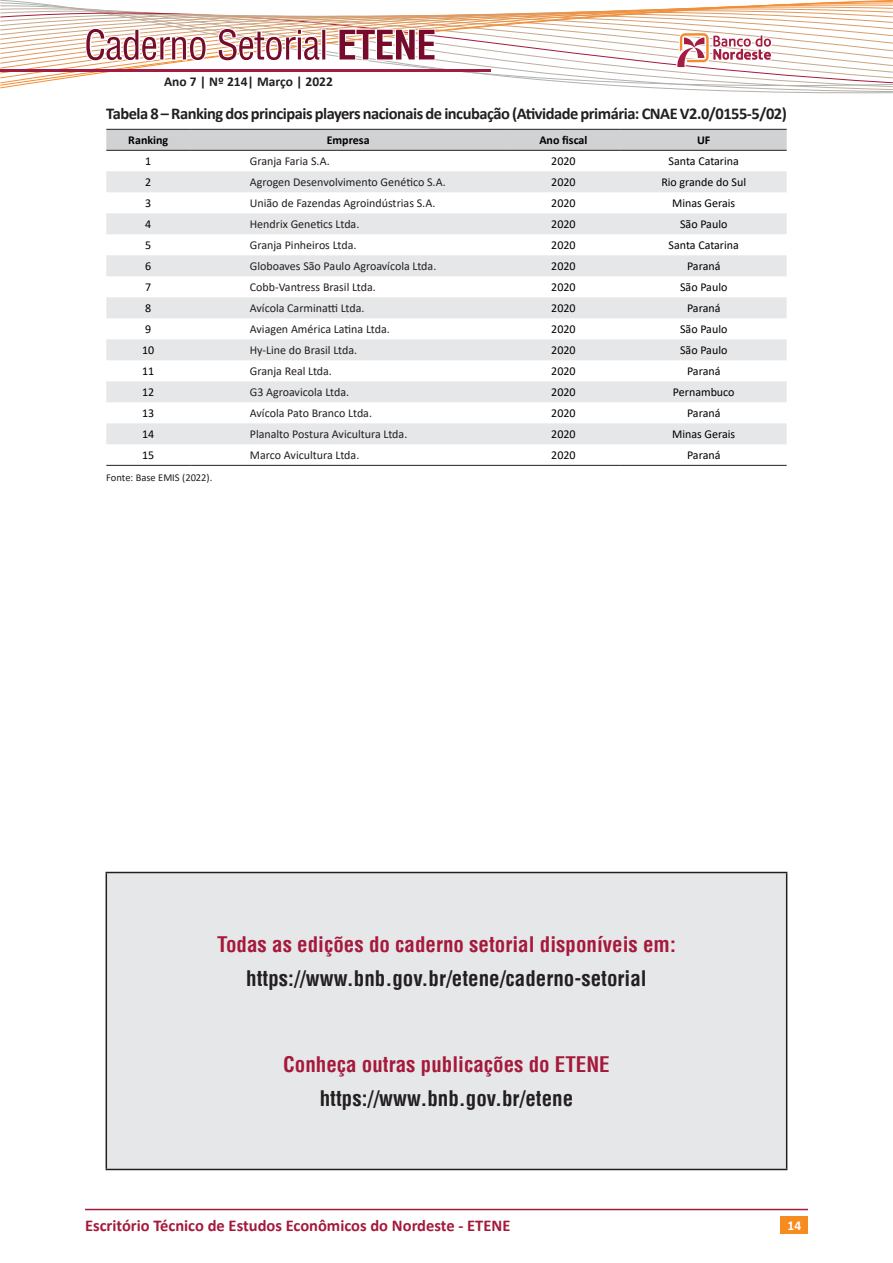
<style>
.page{position:relative;width:893px;height:1263px;background:#fff}
.page>*{position:absolute;margin:0;border:0;box-sizing:border-box;transform-origin:0 0}
.CS_Titulo_2{font:700 condensed 21px "Helvetica";color:#a5193b}
.Corpo{font:700 condensed 21px "Helvetica";color:#231f20}
.CS_Tit_fig_grar{font:700 16.5px "Calibri";letter-spacing:-.03em;color:#231f20}
.t1{font:700 16.5px "Calibri";color:#a5193b}
.t2{font:700 13.5px "Calibri";color:#231f20}
.t3{font:700 13.5px "Calibri";color:#fff}
.t4{font:12px "Calibri";color:#231f20}
.t5{font:12px "Calibri";color:#000}
.t6{font:700 12px "Calibri";color:#000}
.CS_Fonte{font:10.5px "Calibri";color:#231f20}
</style>
<div class="page">
<div style="left:781px;top:1216px;width:27px;height:17px;background:#f68b1f"></div>
<hr style="left:85px;top:1209px;width:723px;height:1px;background:#a5193b">
<svg style="left:0;top:0;width:893px;height:150px"></svg>
<svg style="left:106px;top:171px;width:681px;height:273px;fill:#e6e7e9"></svg>
<hr style="left:106px;top:129px;width:84px;height:1px;background:#231f20">
<hr style="left:190px;top:129px;width:316px;height:1px;background:#231f20">
<hr style="left:506px;top:129px;width:115px;height:1px;background:#231f20">
<hr style="left:621px;top:129px;width:166px;height:1px;background:#231f20">
<hr style="left:106px;top:150px;width:84px;height:1px;background:#231f20">
<hr style="left:190px;top:150px;width:316px;height:1px;background:#231f20">
<hr style="left:506px;top:150px;width:115px;height:1px;background:#231f20">
<hr style="left:621px;top:150px;width:166px;height:1px;background:#231f20">
<hr style="left:106px;top:465px;width:84px;height:1px;background:#231f20">
<hr style="left:190px;top:465px;width:316px;height:1px;background:#231f20">
<hr style="left:506px;top:465px;width:115px;height:1px;background:#231f20">
<hr style="left:621px;top:465px;width:166px;height:1px;background:#231f20">
<div style="left:106px;top:872px;width:681px;height:297px;background:#e6e7e9"></div>
<hr style="left:106px;top:872px;width:681px;height:1px;background:#231f20">
<hr style="left:106px;top:873px;width:1px;height:296px;background:#231f20">
<hr style="left:786px;top:873px;width:1px;height:296px;background:#231f20">
<hr style="left:106px;top:1169px;width:681px;height:1px;background:#231f20">
<p class="t2" style="left:164px;top:72px;width:170px">Ano 7 | Nº 214| Março | 2022</p>
<p class="CS_Tit_fig_grar" style="left:106px;top:102px;width:682px">Tabela 8 – Ranking dos principais players nacionais de incubação (Atividade primária: CNAE V2.0/0155-5/02)</p>
<p class="t6" style="left:128px;top:132px;width:41px">Ranking</p>
<p class="t6" style="left:327px;top:132px;width:44px">Empresa</p>
<p class="t6" style="left:539px;top:132px;width:50px">Ano fiscal</p>
<p class="t6" style="left:697px;top:132px;width:15px">UF</p>
<p class="t5" style="left:145px;top:153px;width:8px">1</p>
<p class="t4" style="left:250px;top:153px;width:81px">Granja Faria S.A.</p>
<p class="t5" style="left:551px;top:153px;width:26px">2020</p>
<p class="t5" style="left:668px;top:153px;width:72px">Santa Catarina</p>
<p class="t5" style="left:145px;top:174px;width:8px">2</p>
<p class="t4" style="left:250px;top:174px;width:197px">Agrogen Desenvolvimento Genético S.A.</p>
<p class="t5" style="left:551px;top:174px;width:26px">2020</p>
<p class="t5" style="left:661px;top:174px;width:86px">Rio grande do Sul</p>
<p class="t5" style="left:145px;top:195px;width:8px">3</p>
<p class="t4" style="left:250px;top:195px;width:187px">União de Fazendas Agroindústrias S.A.</p>
<p class="t5" style="left:551px;top:195px;width:26px">2020</p>
<p class="t5" style="left:672px;top:195px;width:65px">Minas Gerais</p>
<p class="t5" style="left:145px;top:216px;width:8px">4</p>
<p class="t4" style="left:250px;top:216px;width:111px">Hendrix Genetics Ltda.</p>
<p class="t5" style="left:551px;top:216px;width:26px">2020</p>
<p class="t5" style="left:680px;top:216px;width:49px">São Paulo</p>
<p class="t5" style="left:145px;top:237px;width:8px">5</p>
<p class="t4" style="left:250px;top:237px;width:108px">Granja Pinheiros Ltda.</p>
<p class="t5" style="left:551px;top:237px;width:26px">2020</p>
<p class="t5" style="left:668px;top:237px;width:72px">Santa Catarina</p>
<p class="t5" style="left:145px;top:258px;width:8px">6</p>
<p class="t4" style="left:250px;top:258px;width:188px">Globoaves São Paulo Agroavícola Ltda.</p>
<p class="t5" style="left:551px;top:258px;width:26px">2020</p>
<p class="t5" style="left:687px;top:258px;width:35px">Paraná</p>
<p class="t5" style="left:145px;top:279px;width:8px">7</p>
<p class="t4" style="left:250px;top:279px;width:128px">Cobb-Vantress Brasil Ltda.</p>
<p class="t5" style="left:551px;top:279px;width:26px">2020</p>
<p class="t5" style="left:680px;top:279px;width:49px">São Paulo</p>
<p class="t5" style="left:145px;top:300px;width:8px">8</p>
<p class="t4" style="left:250px;top:300px;width:116px">Avícola Carminatti Ltda.</p>
<p class="t5" style="left:551px;top:300px;width:26px">2020</p>
<p class="t5" style="left:687px;top:300px;width:35px">Paraná</p>
<p class="t5" style="left:145px;top:321px;width:8px">9</p>
<p class="t4" style="left:250px;top:321px;width:141px">Aviagen América Latina Ltda.</p>
<p class="t5" style="left:551px;top:321px;width:26px">2020</p>
<p class="t5" style="left:680px;top:321px;width:49px">São Paulo</p>
<p class="t5" style="left:142px;top:342px;width:14px">10</p>
<p class="t4" style="left:250px;top:342px;width:109px">Hy-Line do Brasil Ltda.</p>
<p class="t5" style="left:551px;top:342px;width:26px">2020</p>
<p class="t5" style="left:680px;top:342px;width:49px">São Paulo</p>
<p class="t5" style="left:142px;top:363px;width:14px">11</p>
<p class="t4" style="left:250px;top:363px;width:84px">Granja Real Ltda.</p>
<p class="t5" style="left:551px;top:363px;width:26px">2020</p>
<p class="t5" style="left:687px;top:363px;width:35px">Paraná</p>
<p class="t5" style="left:142px;top:384px;width:14px">12</p>
<p class="t4" style="left:250px;top:384px;width:101px">G3 Agroavicola Ltda.</p>
<p class="t5" style="left:551px;top:384px;width:26px">2020</p>
<p class="t5" style="left:673px;top:384px;width:63px">Pernambuco</p>
<p class="t5" style="left:142px;top:405px;width:14px">13</p>
<p class="t4" style="left:250px;top:405px;width:124px">Avícola Pato Branco Ltda.</p>
<p class="t5" style="left:551px;top:405px;width:26px">2020</p>
<p class="t5" style="left:687px;top:405px;width:35px">Paraná</p>
<p class="t5" style="left:142px;top:426px;width:14px">14</p>
<p class="t4" style="left:250px;top:426px;width:159px">Planalto Postura Avicultura Ltda.</p>
<p class="t5" style="left:551px;top:426px;width:26px">2020</p>
<p class="t5" style="left:672px;top:426px;width:65px">Minas Gerais</p>
<p class="t5" style="left:142px;top:447px;width:14px">15</p>
<p class="t4" style="left:250px;top:447px;width:111px">Marco Avicultura Ltda.</p>
<p class="t5" style="left:551px;top:447px;width:26px">2020</p>
<p class="t5" style="left:687px;top:447px;width:35px">Paraná</p>
<p class="CS_Fonte" style="left:106px;top:470px;width:108px">Fonte: Base EMIS (2022).</p>
<p class="CS_Titulo_2" style="left:217px;top:931px;width:460px">Todas as edições do caderno setorial disponíveis em:</p>
<p class="Corpo" style="left:246px;top:965px;width:402px">https://www.bnb.gov.br/etene/caderno-setorial</p>
<p class="CS_Titulo_2" style="left:283px;top:1051px;width:328px">Conheça outras publicações do ETENE</p>
<p class="Corpo" style="left:320px;top:1085px;width:255px">https://www.bnb.gov.br/etene</p>
<h2 class="t1" style="left:85px;top:1213px;width:427px">Escritório Técnico de Estudos Econômicos do Nordeste - ETENE</h2>
<p class="t3" style="left:787px;top:1216px;width:15px">14</p>
</div>
